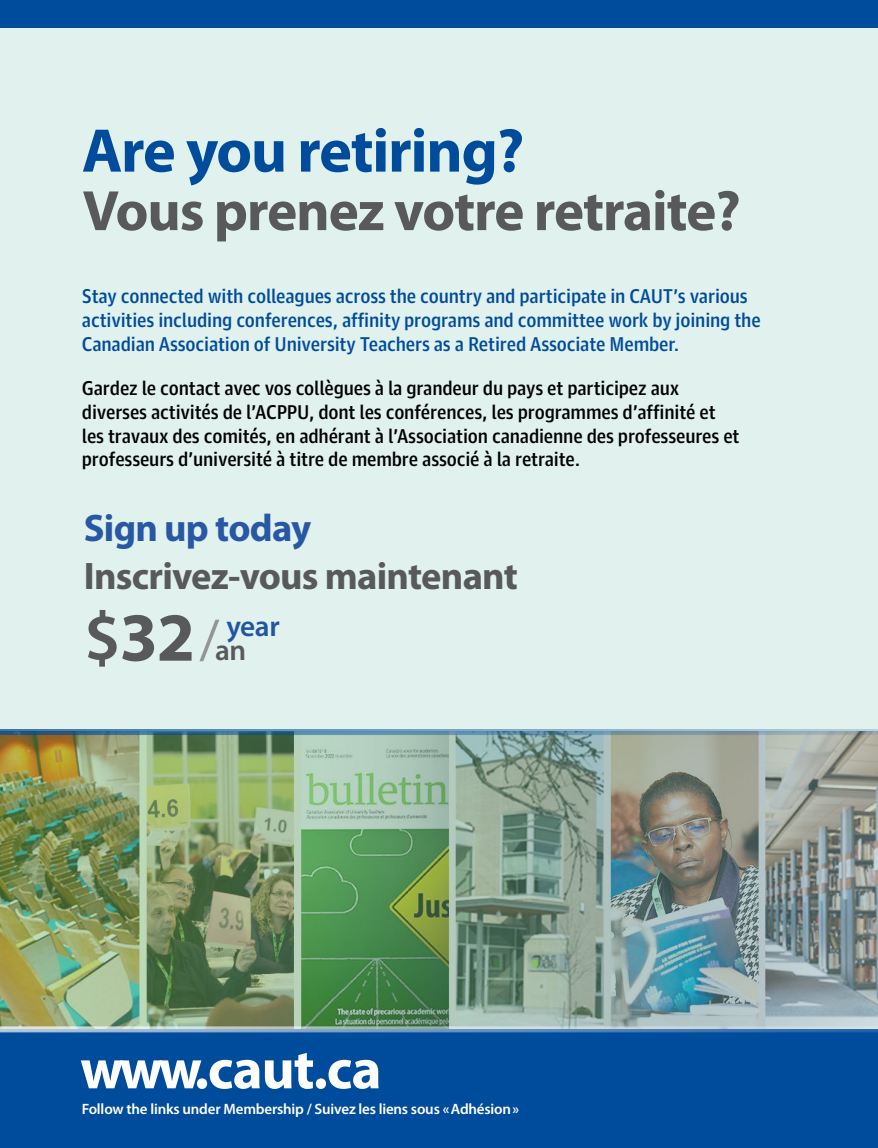
<style>
.page{position:relative;width:878px;height:1148px;background:#fff}
.page>*{position:absolute;margin:0;border:0;box-sizing:border-box;transform-origin:0 0}
.t1{font:700 69.3px "Myriad Pro";color:#58595b}
.t2{font:700 62.25px "Myriad Pro";letter-spacing:-.02em;color:#004c9c}
.t3{font:700 57.3px "Myriad Pro";letter-spacing:-.02em;color:#58595b}
.t4{font:57.3px "Myriad Pro";color:#939598}
.t5{font:700 57px "Myriad Pro";letter-spacing:-.02em;color:#fff}
.t6{font:700 38.55px "Myriad Pro";letter-spacing:-.02em;color:#58595b}
.t7{font:700 38.55px "Myriad Pro";letter-spacing:-.02em;color:#2857a3}
.t8{font:600 29.25px "Myriad Pro";color:#2255a1}
.t9{font:600 29.25px "Myriad Pro";color:#58595b}
.t10{font:500 19.95px/23.9px "Guardian Agate Sans";letter-spacing:-.01em;color:#000}
.t11{font:500 19.95px/23.9px "Guardian Agate Sans";letter-spacing:-.01em;color:#004c9c}
.t12{font:600 15px "Myriad Pro";letter-spacing:-.01em;color:#fff}
.s1{font-weight:600}
</style>
<div class="page">
<div style="left:0;top:0;width:878px;height:1029px;background:#e0f1ee"></div>
<img style="left:1px;top:735px;width:877px;height:291px">
<div style="left:0;top:1029px;width:878px;height:119px;background:#004c9c"></div>
<div style="left:0;top:0;width:878px;height:27px;background:#004c9c"></div>
<svg style="left:0;top:1026px;width:878px;height:6px;background:#94b2c4"></svg>
<svg style="left:0;top:729px;width:878px;height:6px;background:#638da8"></svg>
<p class="t2" style="left:82px;top:110px;width:444px">Are you retiring?</p>
<p class="t3" style="left:83px;top:173px;width:659px">Vous prenez votre retraite?</p>
<p class="t11" style="left:82px;top:283px;width:680px">Stay connected with colleagues across the country and participate in CAUT’s various activities including conferences, affinity programs and committee work by joining the<br>Canadian Association of University Teachers as a Retired Associate Member.</p>
<p class="t10" style="left:82px;top:374px;width:659px">Gardez le contact avec vos collègues à la grandeur du pays et participez aux diverses activités de l’ACPPU, dont les conférences, les programmes d’affinité et les travaux des comités, en adhérant à l’Association canadienne des professeures et professeurs d’université à titre de membre associé à la retraite.</p>
<p class="t7" style="left:84px;top:503px;width:229px">Sign up today</p>
<p class="t6" style="left:84px;top:551px;width:435px">Inscrivez-vous maintenant</p>
<p class="t1" style="left:84px;top:592px;width:113px"><span class="s1">$</span>32</p>
<p class="t8" style="left:226px;top:607px;width:55px">year</p>
<p class="t4" style="left:199px;top:604px;width:21px">/</p>
<p class="t9" style="left:215px;top:632px;width:33px">an</p>
<p class="t5" style="left:80px;top:1031px;width:303px">www.caut.ca</p>
<p class="t12" style="left:82px;top:1099px;width:439px">Follow the links under Membership / Suivez les liens sous «Adhésion»</p>
</div>
